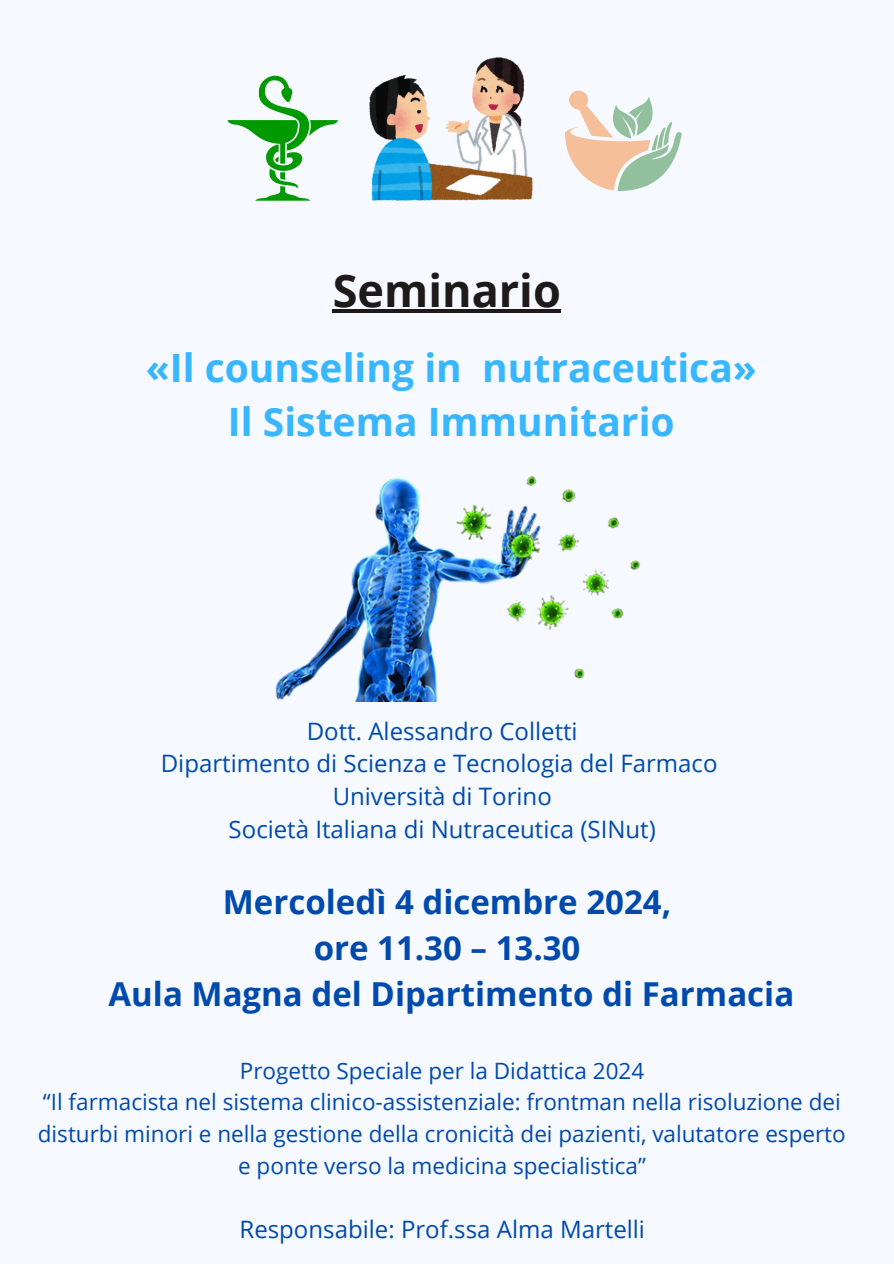
<style>
.page{position:relative;width:894px;height:1264px;background:#fff}
.page>*{position:absolute;margin:0;border:0;box-sizing:border-box;transform-origin:0 0}
.t1{font:700 45px "Open Sans";color:#1e1a1a}
.t2{font:700 39px/54px "Open Sans";color:#38b6ff;text-align:center}
.t3{font:700 33px/46.2px "Open Sans";color:#004aad;text-align:center}
.t4{font:24px "Open Sans";color:#004aad}
.t5{font:22.5px/31.5px "Open Sans";color:#004aad;text-align:center}
</style>
<div class="page">
<div style="left:0;top:0;width:893px;height:1263px;background:#f6f9ff"></div>
<img style="left:369px;top:58px;width:164px;height:142px">
<svg style="left:565px;top:90px;width:116px;height:101px"></svg>
<svg style="left:227px;top:76px;width:111px;height:125px"></svg>
<img style="left:275px;top:476px;width:365px;height:225px">
<hr style="left:332px;top:309px;width:228px;height:4px;background:#1e1a1a">
<p class="t1" style="left:332px;top:259px;width:229px">Seminario</p>
<p class="t2" style="left:146px;top:340px;width:612px">«Il counseling in nutraceutica»<br>Il Sistema Immunitario</p>
<h1 class="t4" style="left:307px;top:714px;width:272px">Dott. Alessandro Colletti</h1>
<h2 class="t4" style="left:161px;top:746px;width:558px">Dipartimento di Scienza e Tecnologia del Farmaco</h2>
<p class="t4" style="left:332px;top:779px;width:220px">Università di Torino</p>
<p class="t4" style="left:228px;top:812px;width:428px">Società Italiana di Nutraceutica (SINut)</p>
<p class="t3" style="left:108px;top:878px;width:687px">Mercoledì 4 dicembre 2024,<br>ore 11.30 – 13.30<br>Aula Magna del Dipartimento di Farmacia</p>
<p class="t5" style="left:240px;top:1054px;width:406px">Progetto Speciale per la Didattica 2024</p>
<h3 class="t5" style="left:38px;top:1085px;width:809px">“Il farmacista nel sistema clinico-assistenziale: frontman nella risoluzione dei disturbi minori e nella gestione della cronicità dei pazienti, valutatore esperto e ponte verso la medicina specialistica”</h3>
<p class="t4" style="left:239px;top:1211px;width:407px">Responsabile: Prof.ssa Alma Martelli</p>
</div>
